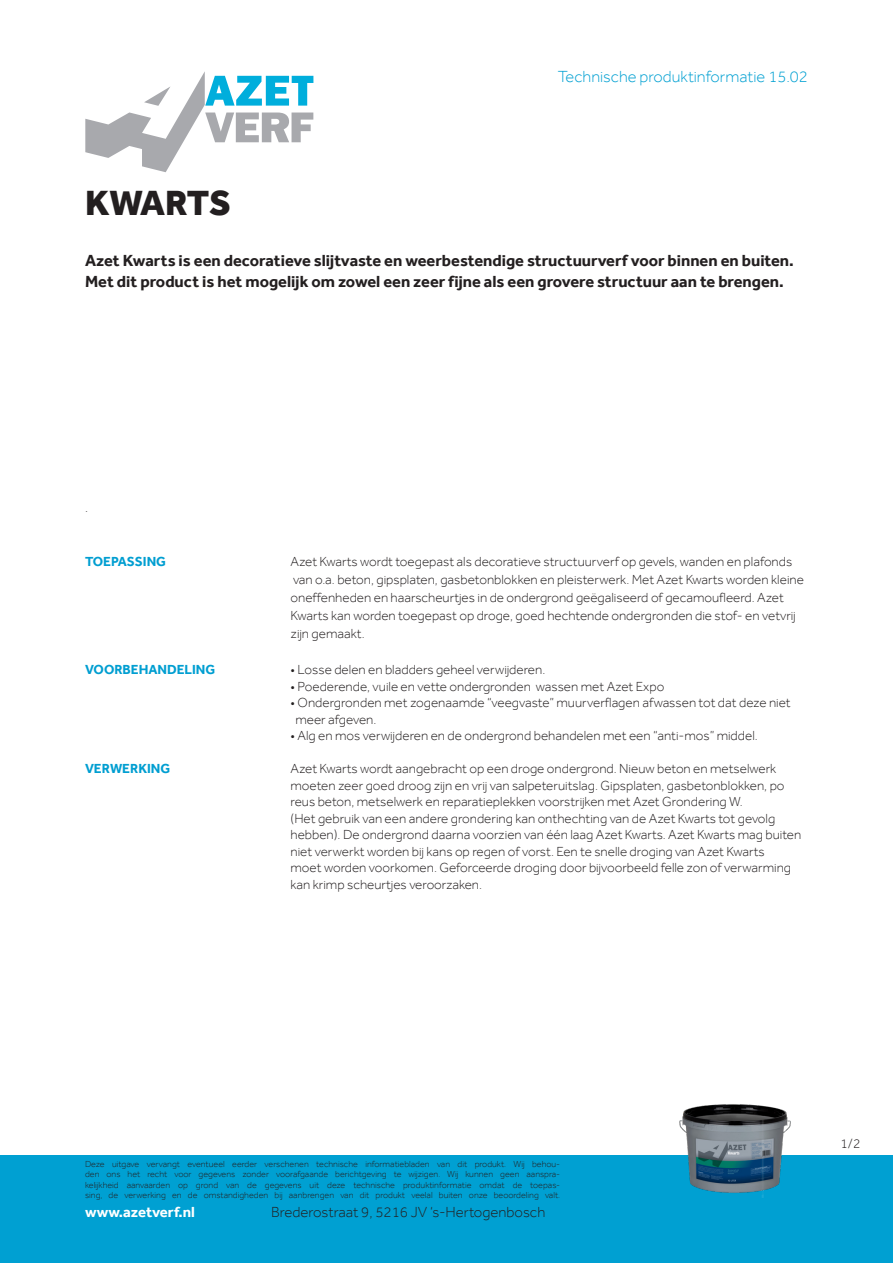
<style>
.page{position:relative;width:893px;height:1263px;background:#fff}
.page>*{position:absolute;margin:0;border:0;box-sizing:border-box;transform-origin:0 0}
.kop_product{font:800 36px "Effra";letter-spacing:-.01em;color:#231f20}
.intro_product{font:700 16.5px/21px "Effra";color:#231f20}
.nummer_rechts_boven{font:300 16.5px "Effra";color:#00a0d2}
.body{font:300 15px "Effra";color:#231f20}
.body-2{font:700 15px "Effra";color:#fff}
.body-3{font:300 13.5px/16.5px "Effra";color:#231f20}
.body-4{font:700 13.5px "Effra";color:#019ed1}
.body-5{font:300 9px/10.5px "Effra";color:#231f20;text-align:justify}
</style>
<div class="page">
<div style="left:0;top:1155px;width:893px;height:108px;background:#00a0d2"></div>
<svg style="left:85px;top:71px;width:229px;height:101px"></svg>
<img style="left:679px;top:1104px;width:112px;height:94px">
<p class="nummer_rechts_boven" style="left:558px;top:66px;width:252px">Technische produktinformatie 15.02</p>
<p class="kop_product" style="left:85px;top:182px;width:147px">KWARTS</p>
<p class="intro_product" style="left:85px;top:250px;width:710px">Azet Kwarts is een decoratieve slijtvaste en weerbestendige structuurverf voor binnen en buiten.<br>Met dit product is het mogelijk om zowel een zeer fijne als een grovere structuur aan te brengen.</p>
<p class="body-3" style="left:85px;top:499px;width:4px">.</p>
<p class="body-4" style="left:85px;top:553px;width:82px">TOEPASSING</p>
<p class="body-3" style="left:291px;top:553px;width:503px">Azet Kwarts wordt toegepast als decoratieve structuurverf op gevels, wanden en plafonds</p>
<p class="body-3" style="left:293px;top:571px;width:512px">van o.a. beton, gipsplaten, gasbetonblokken en pleisterwerk. Met Azet Kwarts worden kleine</p>
<p class="body-3" style="left:291px;top:589px;width:495px">oneffenheden en haarscheurtjes in de ondergrond geëgaliseerd of gecamoufleerd. Azet</p>
<p class="body-3" style="left:291px;top:607px;width:507px">Kwarts kan worden toegepast op droge, goed hechtende ondergronden die stof- en vetvrij</p>
<p class="body-3" style="left:291px;top:625px;width:76px">zijn gemaakt.</p>
<p class="body-4" style="left:85px;top:661px;width:132px">VOORBEHANDELING</p>
<p class="body-3" style="left:291px;top:661px;width:256px">• Losse delen en bladders geheel verwijderen.</p>
<p class="body-3" style="left:291px;top:678px;width:375px">• Poederende, vuile en vette ondergronden wassen met Azet Expo</p>
<p class="body-3" style="left:295px;top:694px;width:497px;text-indent:-5px">• Ondergronden met zogenaamde “veegvaste” muurverflagen afwassen tot dat deze niet meer afgeven.</p>
<p class="body-3" style="left:291px;top:727px;width:469px">• Alg en mos verwijderen en de ondergrond behandelen met een “anti-mos” middel.</p>
<p class="body-4" style="left:85px;top:760px;width:87px">VERWERKING</p>
<p class="body-3" style="left:291px;top:760px;width:487px">Azet Kwarts wordt aangebracht op een droge ondergrond. Nieuw beton en metselwerk</p>
<p class="body-3" style="left:291px;top:777px;width:495px">moeten zeer goed droog zijn en vrij van salpeteruitslag. Gipsplaten, gasbetonblokken, po</p>
<p class="body-3" style="left:291px;top:793px;width:486px">reus beton, metselwerk en reparatieplekken voorstrijken met Azet Grondering W.<br>(Het gebruik van een andere grondering kan onthechting van de Azet Kwarts tot gevolg</p>
<p class="body-3" style="left:291px;top:826px;width:512px">hebben). De ondergrond daarna voorzien van één laag Azet Kwarts. Azet Kwarts mag buiten niet verwerkt worden bij kans op regen of vorst. Een te snelle droging van Azet Kwarts<br>moet worden voorkomen. Geforceerde droging door bijvoorbeeld felle zon of verwarming</p>
<p class="body-3" style="left:291px;top:876px;width:193px">kan krimp scheurtjes veroorzaken.</p>
<p class="body-5" style="left:85px;top:1158px;width:477px">Deze uitgave vervangt eventueel eerder verschenen technische informatiebladen van dit produkt. Wij behou&shy;den ons het recht voor gegevens zonder voorafgaande berichtgeving te wijzigen. Wij kunnen geen aanspra&shy;kelijkheid aanvaarden op grond van de gegevens uit deze technische produktinformatie omdat de toepas&shy;sing, de verwerking en de omstandigheden bij aanbrengen van dit produkt veelal buiten onze beoordeling valt.</p>
<p class="body-2" style="left:85px;top:1203px;width:111px">www.azetverf.nl</p>
<p class="body" style="left:271px;top:1203px;width:276px">Brederostraat 9, 5216 JV ‘s-Hertogenbosch</p>
<p class="body-3" style="left:841px;top:1135px;width:21px">1/2</p>
</div>
